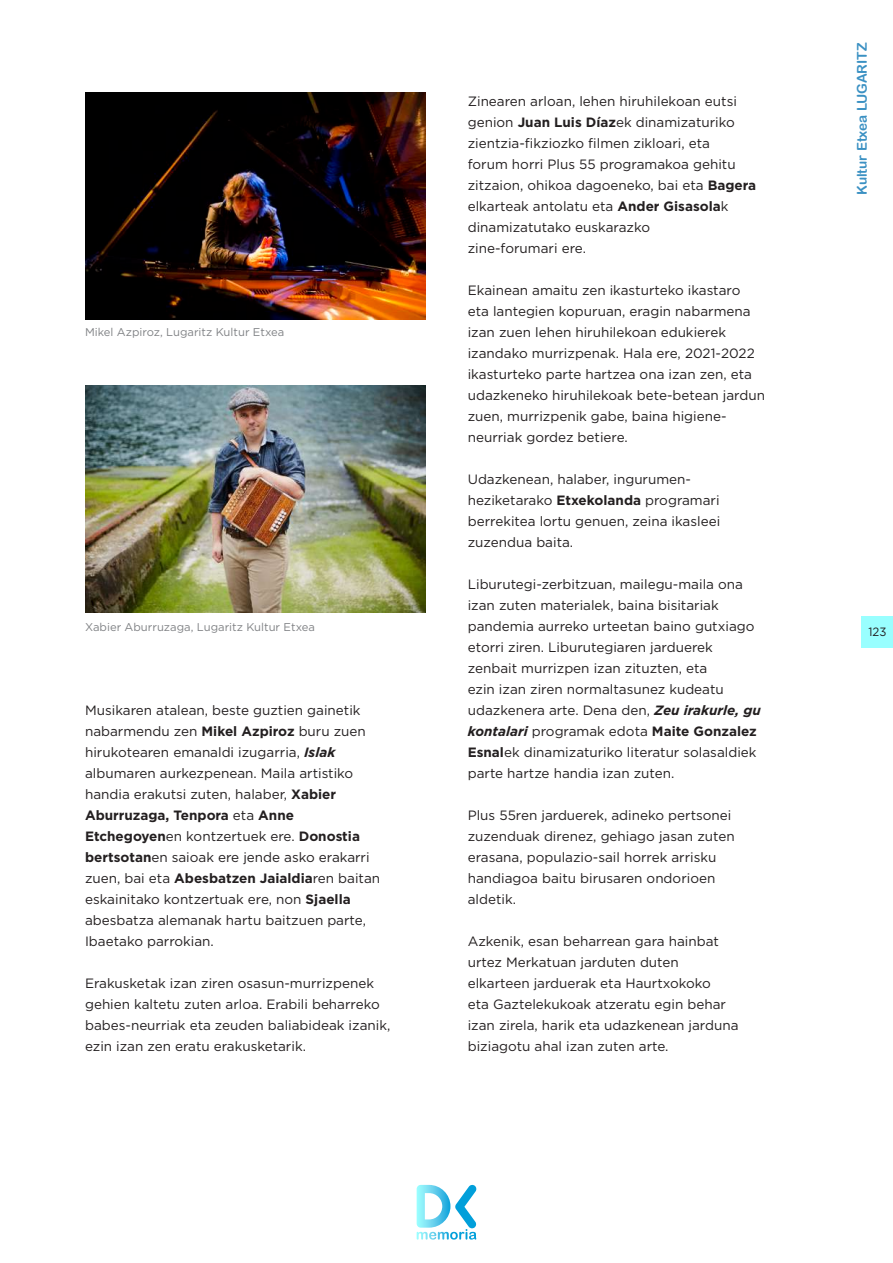
<style>
.page{position:relative;width:893px;height:1263px;background:#fff}
.page>*{position:absolute;margin:0;border:0;box-sizing:border-box;transform-origin:0 0}
.t1{font:13.5px/21px "Gotham";color:#231f20}
.t2{font:13.5px "Arial Rounded MT Bold";color:#3b91c3}
.t3{font:12px "Gotham";color:#231f20;scale:.96 1}
.t4{font:11.25px "Gotham";color:#808285}
.s1{font-weight:700}
.s2{font-weight:700;font-style:italic}
</style>
<div class="page">
<div style="left:862px;top:616px;width:31px;height:31px;background:#9ff"></div>
<svg style="left:417px;top:1184px;width:60px;height:55px"></svg>
<img style="left:85px;top:92px;width:340px;height:227px">
<img style="left:85px;top:386px;width:340px;height:226px">
<p class="t4" style="left:85px;top:325px;width:201px">Mikel Azpiroz, Lugaritz Kultur Etxea</p>
<p class="t4" style="left:85px;top:619px;width:231px">Xabier Aburruzaga, Lugaritz Kultur Etxea</p>
<p class="t1" style="left:85px;top:699px;width:297px">Musikaren atalean, beste guztien gainetik nabarmendu zen <span class="s1">Mikel Azpiroz</span> buru zuen hirukotearen emanaldi izugarria, <span class="s2">Islak </span>albumaren aurkezpenean. Maila artistiko handia erakutsi zuten, halaber, <span class="s1">Xabier Aburruzaga, Tenpora</span> eta <span class="s1">Anne Etchegoyen</span>en kontzertuek ere. <span class="s1">Donostia bertsotan</span>en saioak ere jende asko erakarri zuen, bai eta <span class="s1">Abesbatzen Jaialdia</span>ren baitan eskainitako kontzertuak ere, non <span class="s1">Sjaella </span>abesbatza alemanak hartu baitzuen parte, Ibaetako parrokian.</p>
<p class="t1" style="left:85px;top:972px;width:307px">Erakusketak izan ziren osasun-murrizpenek gehien kaltetu zuten arloa. Erabili beharreko babes-neurriak eta zeuden baliabideak izanik, ezin izan zen eratu erakusketarik.</p>
<p class="t1" style="left:468px;top:90px;width:290px">Zinearen arloan, lehen hiruhilekoan eutsi genion <span class="s1">Juan Luis Díaz</span>ek dinamizaturiko zientzia-fikziozko filmen zikloari, eta<br>forum horri Plus 55 programakoa gehitu zitzaion, ohikoa dagoeneko, bai eta <span class="s1">Bagera </span>elkarteak antolatu eta <span class="s1">Ander Gisasola</span>k dinamizatutako euskarazko<br>zine-forumari ere.</p>
<p class="t1" style="left:468px;top:279px;width:299px">Ekainean amaitu zen ikasturteko ikastaro eta lantegien kopuruan, eragin nabarmena izan zuen lehen hiruhilekoan edukierek izandako murrizpenak. Hala ere, 2021-2022 ikasturteko parte hartzea ona izan zen, eta udazkeneko hiruhilekoak bete-betean jardun zuen, murrizpenik gabe, baina higiene&shy;neurriak gordez betiere.</p>
<p class="t1" style="left:468px;top:468px;width:254px">Udazkenean, halaber, ingurumen&shy;heziketarako <span class="s1">Etxekolanda</span> programari berrekitea lortu genuen, zeina ikasleei zuzendua baita.</p>
<p class="t1" style="left:468px;top:573px;width:295px">Liburutegi-zerbitzuan, mailegu-maila ona izan zuten materialek, baina bisitariak pandemia aurreko urteetan baino gutxiago etorri ziren. Liburutegiaren jarduerek zenbait murrizpen izan zituzten, eta<br>ezin izan ziren normaltasunez kudeatu udazkenera arte. Dena den, <span class="s2">Zeu irakurle, gu kontalari</span> programak edota <span class="s1">Maite Gonzalez Esnal</span>ek dinamizaturiko literatur solasaldiek parte hartze handia izan zuten.</p>
<p class="t1" style="left:468px;top:804px;width:268px">Plus 55ren jarduerek, adineko pertsonei zuzenduak direnez, gehiago jasan zuten erasana, populazio-sail horrek arrisku handiagoa baitu birusaren ondorioen aldetik.</p>
<p class="t1" style="left:468px;top:930px;width:272px">Azkenik, esan beharrean gara hainbat urtez Merkatuan jarduten duten elkarteen jarduerak eta Haurtxokoko<br>eta Gaztelekukoak atzeratu egin behar izan zirela, harik eta udazkenean jarduna biziagotu ahal izan zuten arte.</p>
<p class="t2" style="left:854px;top:195px;width:154px;rotate:-90deg">Kultur Etxea LUGARITZ</p>
<p class="t3" style="left:868px;top:624px;width:20px">123</p>
</div>
